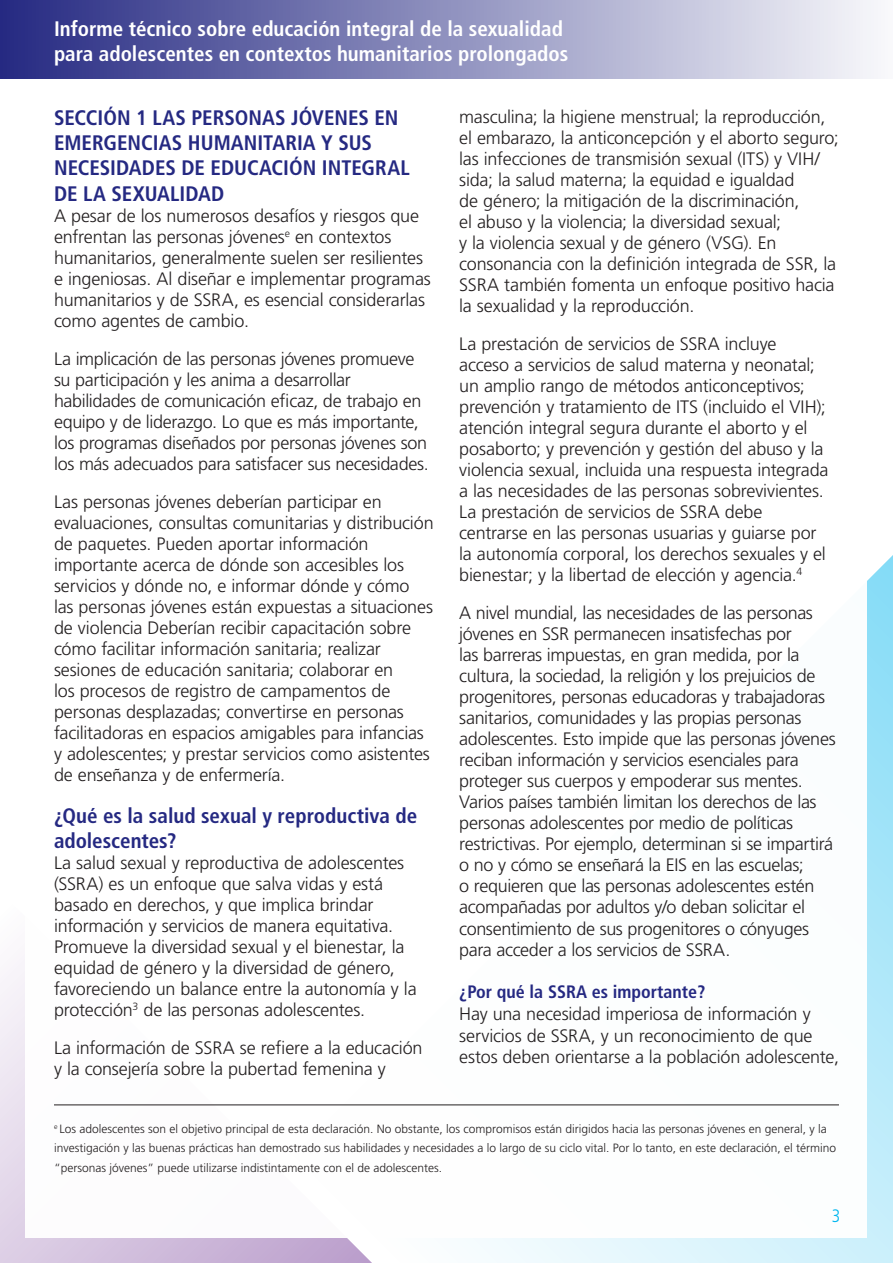
<style>
.page{position:relative;width:893px;height:1263px;background:#fff}
.page>*{position:absolute;margin:0;border:0;box-sizing:border-box;transform-origin:0 0}
.heading_2{font:700 condensed 21px/25.2px "Frutiger LT Std";color:#252982}
.t1{font:700 condensed 21px/25.2px "Frutiger LT Std";color:#fff}
.heading_2-2{font:300 18px/21px "Frutiger LT Std";letter-spacing:-.01em;color:#231f20}
.t2{font:300 condensed 18px "Frutiger LT Std";color:#00b6ef}
.t3{font:300 12px/19.5px "Frutiger LT Std";color:#231f20}
.s1{font-weight:700;font-stretch:condensed;color:#252982}
</style>
<div class="page">
<svg style="left:473px;top:555px;width:420px;height:708px;background:#beecfa"></svg>
<svg style="left:0;top:959px;width:372px;height:304px;background:#dbcde4"></svg>
<div style="left:0;top:0;width:893px;height:79px;background:linear-gradient(to right,#252982,#f9f9fb)"></div>
<div style="left:26px;top:109px;width:841px;height:1128px;background:#fff"></div>
<hr style="left:54px;top:1104px;width:785px;height:1px;background:#231f20">
<p class="t1" style="left:54px;top:16px;width:516px">Informe técnico sobre educación integral de la sexualidad para adolescentes en contextos humanitarios prolongados</p>
<p class="heading_2" style="left:54px;top:105px;width:357px">SECCIÓN 1 LAS PERSONAS JÓVENES EN<br>EMERGENCIAS HUMANITARIA Y SUS<br>NECESIDADES DE EDUCACIÓN INTEGRAL<br>DE LA SEXUALIDAD</p>
<p class="heading_2-2" style="left:54px;top:205px;width:378px">A pesar de los numerosos desafíos y riesgos que enfrentan las personas jóvenes<sup>e</sup> en contextos humanitarios, generalmente suelen ser resilientes e ingeniosas. Al diseñar e implementar programas humanitarios y de SSRA, es esencial considerarlas como agentes de cambio.</p>
<p class="heading_2-2" style="left:54px;top:348px;width:376px">La implicación de las personas jóvenes promueve su participación y les anima a desarrollar habilidades de comunicación eficaz, de trabajo en equipo y de liderazgo. Lo que es más importante, los programas diseñados por personas jóvenes son los más adecuados para satisfacer sus necesidades.</p>
<p class="heading_2-2" style="left:54px;top:491px;width:381px">Las personas jóvenes deberían participar en evaluaciones, consultas comunitarias y distribución de paquetes. Pueden aportar información importante acerca de dónde son accesibles los servicios y dónde no, e informar dónde y cómo<br>las personas jóvenes están expuestas a situaciones de violencia Deberían recibir capacitación sobre cómo facilitar información sanitaria; realizar sesiones de educación sanitaria; colaborar en<br>los procesos de registro de campamentos de personas desplazadas; convertirse en personas facilitadoras en espacios amigables para infancias y adolescentes; y prestar servicios como asistentes de enseñanza y de enfermería.</p>
<p class="heading_2" style="left:54px;top:803px;width:365px">¿Qué es la salud sexual y reproductiva de adolescentes?</p>
<p class="heading_2-2" style="left:54px;top:853px;width:364px">La salud sexual y reproductiva de adolescentes (SSRA) es un enfoque que salva vidas y está basado en derechos, y que implica brindar información y servicios de manera equitativa.<br>Promueve la diversidad sexual y el bienestar, la equidad de género y la diversidad de género, favoreciendo un balance entre la autonomía y la protección<sup>3</sup> de las personas adolescentes.</p>
<p class="heading_2-2" style="left:54px;top:1038px;width:370px">La información de SSRA se refiere a la educación y la consejería sobre la pubertad femenina y</p>
<p class="heading_2-2" style="left:459px;top:106px;width:381px">masculina; la higiene menstrual; la reproducción, el embarazo, la anticoncepción y el aborto seguro; las infecciones de transmisión sexual (ITS) y VIH/ sida; la salud materna; la equidad e igualdad<br>de género; la mitigación de la discriminación,<br>el abuso y la violencia; la diversidad sexual;<br>y la violencia sexual y de género (VSG). En consonancia con la definición integrada de SSR, la SSRA también fomenta un enfoque positivo hacia la sexualidad y la reproducción.</p>
<p class="heading_2-2" style="left:459px;top:333px;width:371px">La prestación de servicios de SSRA incluye acceso a servicios de salud materna y neonatal; un amplio rango de métodos anticonceptivos; prevención y tratamiento de ITS (incluido el VIH); atención integral segura durante el aborto y el posaborto; y prevención y gestión del abuso y la violencia sexual, incluida una respuesta integrada a las necesidades de las personas sobrevivientes.<br>La prestación de servicios de SSRA debe centrarse en las personas usuarias y guiarse por la autonomía corporal, los derechos sexuales y el bienestar; y la libertad de elección y agencia.<sup>4</sup></p>
<p class="heading_2-2" style="left:459px;top:602px;width:378px">A nivel mundial, las necesidades de las personas jóvenes en SSR permanecen insatisfechas por<br>las barreras impuestas, en gran medida, por la cultura, la sociedad, la religión y los prejuicios de progenitores, personas educadoras y trabajadoras sanitarios, comunidades y las propias personas adolescentes. Esto impide que las personas jóvenes reciban información y servicios esenciales para proteger sus cuerpos y empoderar sus mentes.<br>Varios países también limitan los derechos de las personas adolescentes por medio de políticas restrictivas. Por ejemplo, determinan si se impartirá o no y cómo se enseñará la EIS en las escuelas;<br>o requieren que las personas adolescentes estén acompañadas por adultos y/o deban solicitar el consentimiento de sus progenitores o cónyuges para acceder a los servicios de SSRA.</p>
<p class="heading_2-2" style="left:459px;top:981px;width:381px;line-height:21.6px"><span class="s1">¿Por qué la SSRA es importante?<br></span>Hay una necesidad imperiosa de información y servicios de SSRA, y un reconocimiento de que estos deben orientarse a la población adolescente,</p>
<p class="t3" style="left:54px;top:1119px;width:784px"><sup>e</sup> Los adolescentes son el objetivo principal de esta declaración. No obstante, los compromisos están dirigidos hacia las personas jóvenes en general, y la investigación y las buenas prácticas han demostrado sus habilidades y necesidades a lo largo de su ciclo vital. Por lo tanto, en este declaración, el término “personas jóvenes” puede utilizarse indistintamente con el de adolescentes.</p>
<p class="t2" style="left:832px;top:1205px;width:10px">3</p>
</div>
